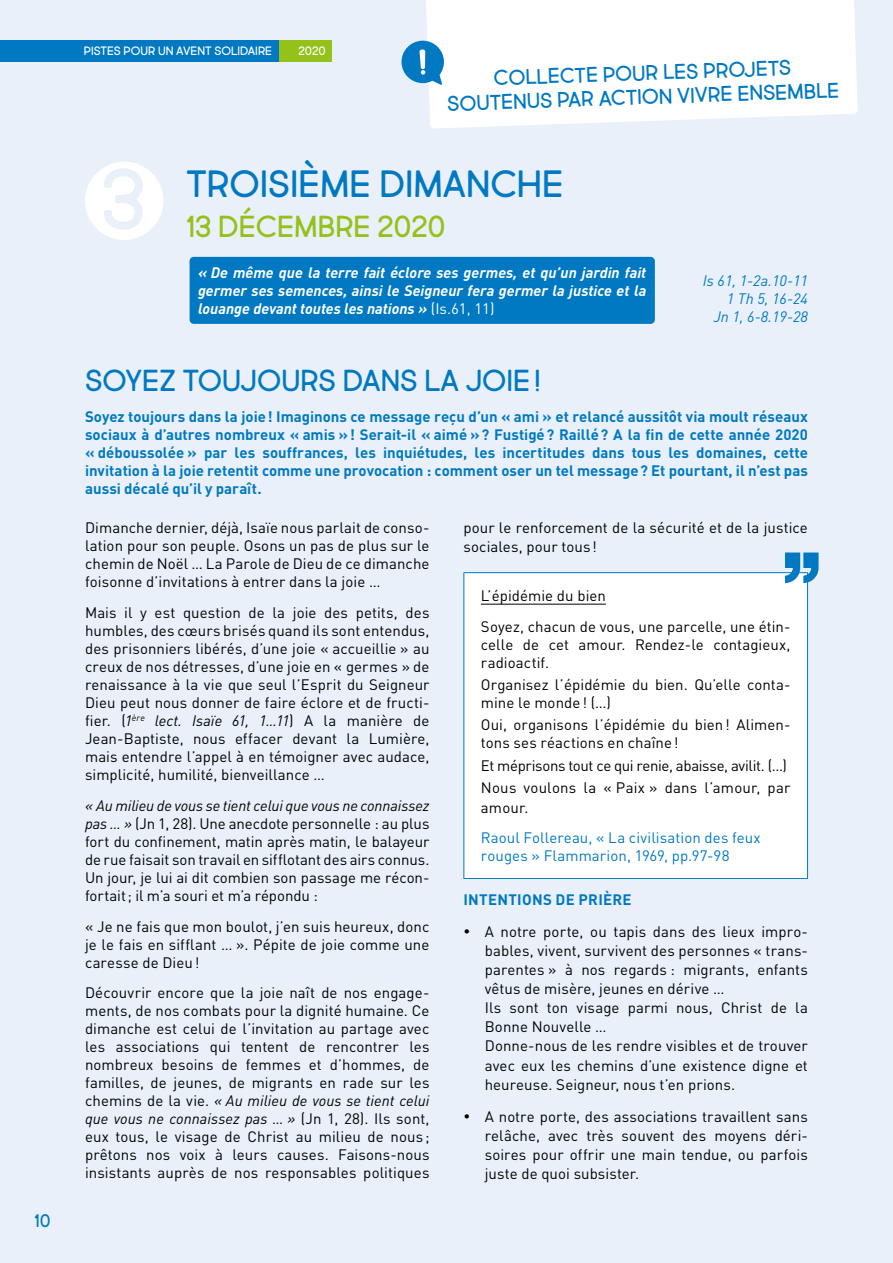
<style>
.page{position:relative;width:893px;height:1263px;background:#e9f0fa}
.page>*{position:absolute;margin:0;border:0;box-sizing:border-box;transform-origin:0 0}
.t1{font:84.3px "Market Fresh";color:#e9f0fa}
.t2{font:37.5px "Market Fresh";color:#0079c2}
.t3{font:30px "Market Fresh";color:#0079c2}
.t4{font:30px "Market Fresh";color:#94c11a}
.t5{font:21px/24px "Market Fresh";color:#0079c2;text-align:center}
.t6{font:18px "Market Fresh";color:#0079c2}
.t7{font:15px/18px "DIN Pro";letter-spacing:.005em;color:#000;text-align:justify}
.t8{font:700 15px/18px "DIN Pro";letter-spacing:.005em;color:#0079c2;text-align:justify}
.t9{font:italic 700 15px/18px "DIN Pro";color:#fff;text-align:justify}
.t10{font:15px/22.2px "DIN Pro";letter-spacing:-.015em;color:#000}
.t11{font:15px/18px "DIN Pro";letter-spacing:.005em;color:#0079c2}
.t12{font:italic 15px/18px "DIN Pro";color:#0079c2;text-align:right}
.t13{font:12px "Market Fresh";color:#fff}
.s1{font-weight:400;font-style:normal}
.s2{font-style:italic}
</style>
<div class="page">
<div style="left:190px;top:257px;width:465px;height:67px;background:#0079c2;border-radius:4px"></div>
<div style="left:85px;top:162px;width:78px;height:78px;background:#fff;border-radius:50%"></div>
<div style="left:464px;top:573px;width:343px;height:305px;background:#fff"></div>
<hr style="left:463px;top:572px;width:345px;height:1px;background:#0079c2">
<hr style="left:463px;top:573px;width:1px;height:305px;background:#0079c2">
<hr style="left:807px;top:573px;width:1px;height:305px;background:#0079c2">
<hr style="left:463px;top:878px;width:345px;height:1px;background:#0079c2">
<hr style="left:481px;top:604px;width:125px;height:1px;background:#000">
<div style="left:426px;top:0;width:432px;height:128px;background:#fff"></div>
<svg style="left:401px;top:40px;width:43px;height:45px"></svg>
<div style="left:0;top:40px;width:279px;height:22px;background:#0079c2"></div>
<div style="left:280px;top:40px;width:52px;height:22px;background:#94c11a"></div>
<svg style="left:785px;top:552px;width:34px;height:31px"></svg>
<p class="t6" style="left:34px;top:1208px;width:18px">10</p>
<p class="t13" style="left:84px;top:42px;width:190px">PISTES POUR UN AVENT SOLIDAIRE</p>
<p class="t13" style="left:298px;top:42px;width:29px">2020</p>
<h3 class="t5" style="left:446px;top:67px;width:394px;rotate:-2deg">COLLECTE POUR LES PROJETS<br>SOUTENUS PAR ACTION VIVRE ENSEMBLE</h3>
<h1 class="t1" style="left:100px;top:138px;width:47px">3</h1>
<h2 class="t2" style="left:186px;top:156px;width:379px">TROISIÈME DIMANCHE</h2>
<h3 class="t4" style="left:186px;top:205px;width:261px">13 DÉCEMBRE 2020</h3>
<p class="t9" style="left:198px;top:262px;width:450px">« De même que la terre fait éclore ses germes, et qu’un jardin fait germer ses semences, ainsi le Seigneur fera germer la justice et la louange devant toutes les nations » <span class="s1">(Is.61, 11)</span></p>
<p class="t12" style="left:703px;top:270px;width:106px">Is 61, 1-2a.10-11<br>1 Th 5, 16-24<br>Jn 1, 6-8.19-28</p>
<h3 class="t3" style="left:85px;top:359px;width:457px">SOYEZ TOUJOURS DANS LA JOIE!</h3>
<p class="t8" style="left:85px;top:406px;width:724px">Soyez toujours dans la joie! Imaginons ce message reçu d’un « ami » et relancé aussitôt via moult réseaux sociaux à d’autres nombreux « amis »! Serait-il « aimé »? Fustigé? Raillé? A la fin de cette année 2020 « déboussolée » par les souffrances, les inquiétudes, les incertitudes dans tous les domaines, cette invitation à la joie retentit comme une provocation : comment oser un tel message? Et pourtant, il n’est pas aussi décalé qu’il y paraît.</p>
<p class="t7" style="left:85px;top:517px;width:346px">Dimanche dernier, déjà, Isaïe nous parlait de conso&shy;lation pour son peuple. Osons un pas de plus sur le chemin de Noël … La Parole de Dieu de ce dimanche foisonne d’invitations à entrer dans la joie …</p>
<p class="t7" style="left:85px;top:602px;width:346px">Mais il y est question de la joie des petits, des humbles, des cœurs brisés quand ils sont entendus, des prisonniers libérés, d’une joie « accueillie » au creux de nos détresses, d’une joie en « germes » de renaissance à la vie que seul l’Esprit du Seigneur Dieu peut nous donner de faire éclore et de fructi&shy;fier. (<span class="s2">1</span><sup>ère</sup> <span class="s2">lect. Isaïe 61, 1…11</span>) A la manière de Jean-Baptiste, nous effacer devant la Lumière, mais entendre l’appel à en témoigner avec audace, simplicité, humilité, bienveillance …</p>
<p class="t7" style="left:85px;top:795px;width:346px"><span class="s2">« Au milieu de vous se tient celui que vous ne connaissez pas … »</span> (Jn 1, 28). Une anecdote personnelle : au plus fort du confinement, matin après matin, le balayeur de rue faisait son travail en sifflotant des airs connus.<br>Un jour, je lui ai dit combien son passage me récon&shy;fortait; il m’a souri et m’a répondu :</p>
<p class="t7" style="left:85px;top:916px;width:346px">« Je ne fais que mon boulot, j’en suis heureux, donc je le fais en sifflant … ». Pépite de joie comme une caresse de Dieu!</p>
<p class="t7" style="left:85px;top:982px;width:346px">Découvrir encore que la joie naît de nos engage&shy;ments, de nos combats pour la dignité humaine. Ce dimanche est celui de l’invitation au partage avec les associations qui tentent de rencontrer les nombreux besoins de femmes et d’hommes, de familles, de jeunes, de migrants en rade sur les chemins de la vie. <span class="s2">« Au milieu de vous se tient celui que vous ne connaissez pas … »</span> (Jn 1, 28). Ils sont, eux tous, le visage de Christ au milieu de nous; prêtons nos voix à leurs causes. Faisons-nous insistants auprès de nos responsables politiques</p>
<p class="t7" style="left:463px;top:517px;width:346px;line-height:19px">pour le renforcement de la sécurité et de la justice sociales, pour tous !</p>
<p class="t7" style="left:481px;top:579px;width:311px;line-height:30.8px">L’épidémie du bien<br>Soyez, chacun de vous, une parcelle, une étin-</p>
<p class="t7" style="left:481px;top:634px;width:311px">celle de cet amour. Rendez-le contagieux, radioactif.</p>
<p class="t7" style="left:481px;top:674px;width:311px">Organisez l’épidémie du bien. Qu’elle conta&shy;mine le monde! (…)</p>
<p class="t7" style="left:481px;top:714px;width:311px">Oui, organisons l’épidémie du bien! Alimen&shy;tons ses réactions en chaîne!</p>
<p class="t10" style="left:481px;top:753px;width:311px">Et méprisons tout ce qui renie, abaisse, avilit. (…)<br>Nous voulons la « Paix » dans l’amour, par</p>
<p class="t7" style="left:481px;top:797px;width:49px">amour.</p>
<p class="t11" style="left:481px;top:827px;width:281px">Raoul Follereau, « La civilisation des feux rouges » Flammarion, 1969, pp.97-98</p>
<p class="t8" style="left:463px;top:888px;width:170px">INTENTIONS DE PRIÈRE</p>
<p class="t7" style="left:485px;top:920px;width:325px;line-height:19px;text-align:left;text-indent:-21px">• A notre porte, ou tapis dans des lieux impro&shy;bables, vivent, survivent des personnes « trans&shy;parentes » à nos regards : migrants, enfants vêtus de misère, jeunes en dérive …<br>Ils sont ton visage parmi nous, Christ de la Bonne Nouvelle …<br>Donne-nous de les rendre visibles et de trouver avec eux les chemins d’une existence digne et heureuse. Seigneur, nous t’en prions.</p>
<p class="t7" style="left:485px;top:1105px;width:325px;line-height:19.2px;text-indent:-21px">• A notre porte, des associations travaillent sans relâche, avec très souvent des moyens déri&shy;soires pour offrir une main tendue, ou parfois juste de quoi subsister.</p>
</div>
